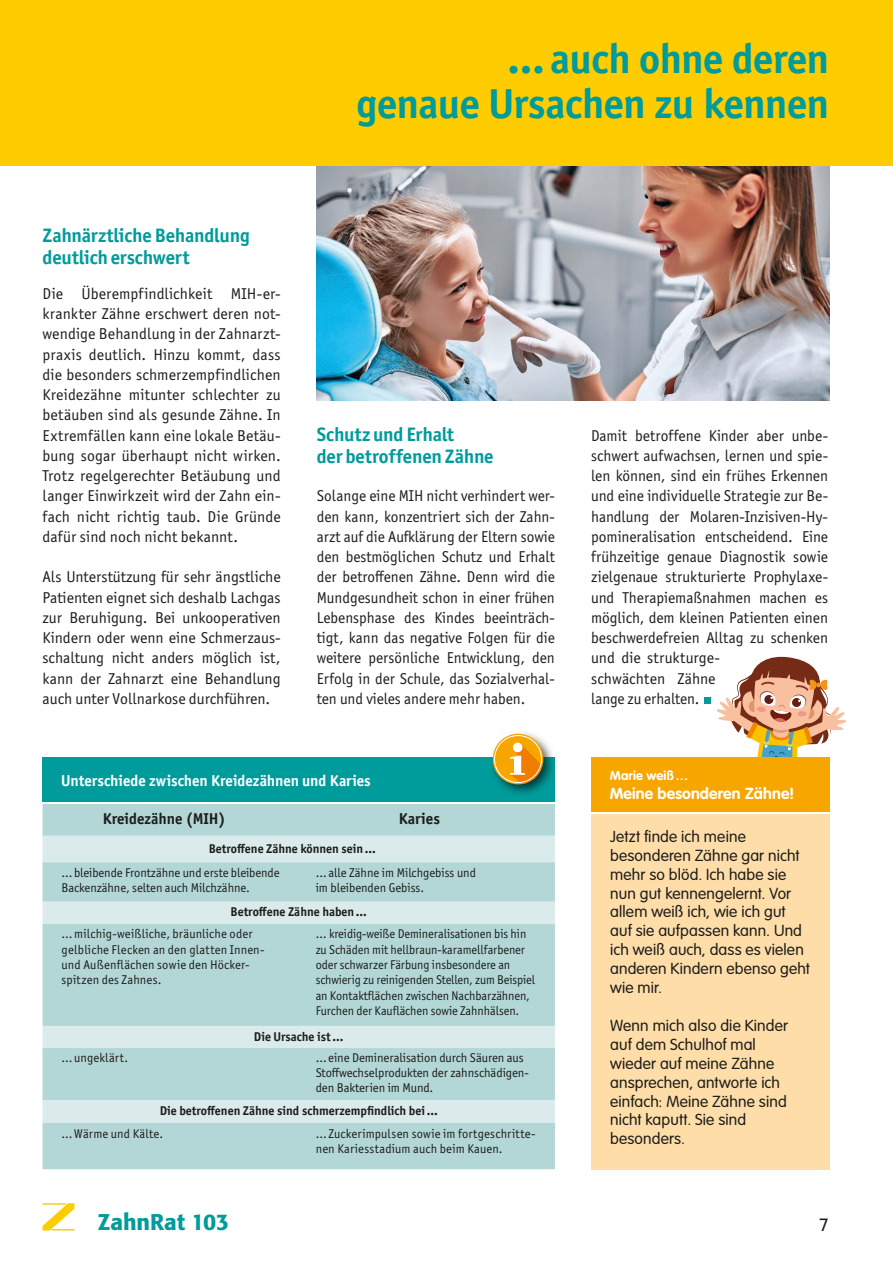
<style>
.page{position:relative;width:893px;height:1263px;background:#fff}
.page>*{position:absolute;margin:0;border:0;box-sizing:border-box;transform-origin:0 0}
.t1{font:700 42px/44.8px "Officina Sans ITC Pro";letter-spacing:-.015em;color:#009b9b;text-align:right}
.t2{font:500 22.5px "Formata";letter-spacing:-.005em;color:#009b9b}
.t3{font:700 19.5px/21.8px "Officina Sans ITC Pro";letter-spacing:-.01em;color:#009b9b}
.t4{font:18px "Univers";color:#1d1d1b}
.t5{font:700 15.9px "Officina Sans ITC Pro";color:#1d1d1b}
.t6{font:15.75px/20.2px "Officina Sans ITC Pro";color:#1d1d1b;text-align:justify}
.t7{font:300 15.75px/18.9px "VAG Rounded";letter-spacing:.01em;color:#1d1d1b}
.t8{font:700 15.75px "Officina Sans ITC Pro";color:#fff}
.t9{font:700 15.75px "VAG Rounded";letter-spacing:.01em;color:#fff}
.t10{font:700 15.75px "Officina Sans ITC Pro";color:#1d1d1b}
.t11{font:12.75px/15.3px "Officina Sans ITC Pro";letter-spacing:-.005em;color:#1d1d1b}
.t12{font:12.75px/15.3px "Officina Sans ITC Pro";letter-spacing:-.005em;color:#1d1d1b;scale:.96 1}
.t13{font:12.75px/15.3px "Officina Sans ITC Pro";letter-spacing:.015em;color:#1d1d1b}
.t14{font:700 12.75px "Officina Sans ITC Pro";color:#1d1d1b}
.t15{font:700 12.75px "VAG Rounded";letter-spacing:.02em;color:#fff}
</style>
<div class="page">
<svg style="left:43px;top:1203px;width:31px;height:27px"></svg>
<img style="left:317px;top:166px;width:512px;height:234px">
<svg style="left:716px;top:657px;width:130px;height:136px"></svg>
<div style="left:0;top:0;width:893px;height:166px;background:#fc0"></div>
<div style="left:591px;top:757px;width:238px;height:55px;background:#f7a600"></div>
<div style="left:591px;top:812px;width:238px;height:358px;background:#fedda8"></div>
<hr style="left:591px;top:812px;width:238px;height:1px;background:#fff">
<div style="left:43px;top:757px;width:512px;height:46px;background:#009b9b"></div>
<div style="left:43px;top:804px;width:512px;height:365px;background:#b3d7d7"></div>
<svg style="left:43px;top:836px;width:512px;height:286px;background:#c0dddd"></svg>
<hr style="left:43px;top:802px;width:256px;height:1px;background:#fff">
<hr style="left:299px;top:802px;width:256px;height:1px;background:#fff">
<img style="left:492px;top:732px;width:61px;height:25px">
<img style="left:492px;top:757px;width:61px;height:37px">
<svg style="left:493px;top:734px;width:50px;height:50px"></svg>
<svg style="left:510px;top:743px;width:32px;height:41px"></svg>
<div style="left:494px;top:735px;width:48px;height:48px;border:1px solid #fff;border-radius:50%"></div>
<div style="left:705px;top:697px;width:6px;height:7px;background:#009b9b"></div>
<h1 class="t1" style="left:356px;top:36px;width:474px">… auch ohne deren<br>genaue Ursachen zu kennen</h1>
<p class="t3" style="left:43px;top:224px;width:209px">Zahnärztliche Behandlung deutlich erschwert</p>
<p class="t6" style="left:43px;top:283px;width:240px">Die Überempfindlichkeit MIH-er&shy;krankter Zähne erschwert deren not&shy;wendige Behandlung in der Zahnarzt&shy;praxis deutlich. Hinzu kommt, dass die besonders schmerzempfindlichen Kreidezähne mitunter schlechter zu betäuben sind als gesunde Zähne. In Extremfällen kann eine lokale Betäu&shy;bung sogar überhaupt nicht wirken.<br>Trotz regelgerechter Betäubung und langer Einwirkzeit wird der Zahn ein&shy;fach nicht richtig taub. Die Gründe dafür sind noch nicht bekannt.</p>
<p class="t6" style="left:43px;top:567px;width:240px">Als Unterstützung für sehr ängstliche Patienten eignet sich deshalb Lachgas zur Beruhigung. Bei unkooperativen Kindern oder wenn eine Schmerzaus&shy;schaltung nicht anders möglich ist, kann der Zahnarzt eine Behandlung auch unter Vollnarkose durchführen.</p>
<p class="t3" style="left:317px;top:424px;width:178px">Schutz und Erhalt<br>der betroffenen Zähne</p>
<p class="t6" style="left:317px;top:486px;width:240px">Solange eine MIH nicht verhindert wer&shy;den kann, konzentriert sich der Zahn&shy;arzt auf die Aufklärung der Eltern sowie den bestmöglichen Schutz und Erhalt der betroffenen Zähne. Denn wird die Mundgesundheit schon in einer frühen Lebensphase des Kindes beeinträch&shy;tigt, kann das negative Folgen für die weitere persönliche Entwicklung, den Erfolg in der Schule, das Sozialverhal&shy;ten und vieles andere mehr haben.</p>
<p class="t6" style="left:591px;top:425px;width:239px;text-align:left">Damit betroffene Kinder aber unbe&shy;schwert aufwachsen, lernen und spie&shy;len können, sind ein frühes Erkennen und eine individuelle Strategie zur Be&shy;handlung der Molaren-Inzisiven-Hy&shy;pomineralisation entscheidend. Eine frühzeitige genaue Diagnostik sowie zielgenaue strukturierte Prophylaxe&shy;und Therapiemaßnahmen machen es möglich, dem kleinen Patienten einen beschwerdefreien Alltag zu schenken und die strukturge-<br>schwächten Zähne<br>lange zu erhalten.</p>
<p class="t8" style="left:61px;top:770px;width:311px">Unterschiede zwischen Kreidezähnen und Karies</p>
<p class="t10" style="left:103px;top:809px;width:124px">Kreidezähne (MIH)</p>
<p class="t5" style="left:399px;top:809px;width:43px">Karies</p>
<p class="t14" style="left:209px;top:840px;width:169px">Betroffene Zähne können sein ...</p>
<p class="t11" style="left:62px;top:865px;width:219px">... bleibende Frontzähne und erste bleibende<br>Backenzähne, selten auch Milchzähne.</p>
<p class="t11" style="left:316px;top:865px;width:162px">... alle Zähne im Milchgebiss und im bleibenden Gebiss.</p>
<p class="t14" style="left:230px;top:904px;width:138px">Betroffene Zähne haben ...</p>
<p class="t13" style="left:62px;top:926px;width:204px">… milchig-weißliche, bräunliche oder gelbliche Flecken an den glatten Innen&shy;und Außenflächen sowie den Höcker&shy;spitzen des Zahnes.</p>
<p class="t12" style="left:316px;top:926px;width:230px">… kreidig-weiße Demineralisationen bis hin zu Schäden mit hellbraun-karamellfarbener oder schwarzer Färbung insbesondere an schwierig zu reinigenden Stellen, zum Beispiel an Kontaktflächen zwischen Nachbarzähnen, Furchen der Kauflächen sowie Zahnhälsen.</p>
<p class="t14" style="left:254px;top:1028px;width:91px">Die Ursache ist ...</p>
<p class="t13" style="left:62px;top:1049px;width:68px">... ungeklärt.</p>
<p class="t11" style="left:316px;top:1049px;width:215px">... eine Demineralisation durch Säuren aus<br>Stoffwechselprodukten der zahnschädigen&shy;den Bakterien im Mund.</p>
<p class="t14" style="left:160px;top:1103px;width:280px">Die betroffenen Zähne sind schmerzempfindlich bei ...</p>
<p class="t11" style="left:62px;top:1126px;width:103px">... Wärme und Kälte.</p>
<p class="t13" style="left:316px;top:1126px;width:221px">… Zuckerimpulsen sowie im fortgeschritte&shy;nen Kariesstadium auch beim Kauen.</p>
<p class="t15" style="left:610px;top:768px;width:80px">Marie weiß …</p>
<p class="t9" style="left:610px;top:784px;width:186px">Meine besonderen Zähne!</p>
<p class="t7" style="left:610px;top:827px;width:201px">Jetzt finde ich meine besonderen Zähne gar nicht mehr so blöd. Ich habe sie nun gut kennengelernt. Vor allem weiß ich, wie ich gut auf sie aufpassen kann. Und ich weiß auch, dass es vielen anderen Kindern ebenso geht wie mir.</p>
<p class="t7" style="left:610px;top:1016px;width:179px">Wenn mich also die Kinder auf dem Schulhof mal wieder auf meine Zähne ansprechen, antworte ich einfach: Meine Zähne sind nicht kaputt. Sie sind besonders.</p>
<h2 class="t2" style="left:98px;top:1208px;width:133px">ZahnRat 103</h2>
<p class="t4" style="left:819px;top:1213px;width:12px">7</p>
</div>
